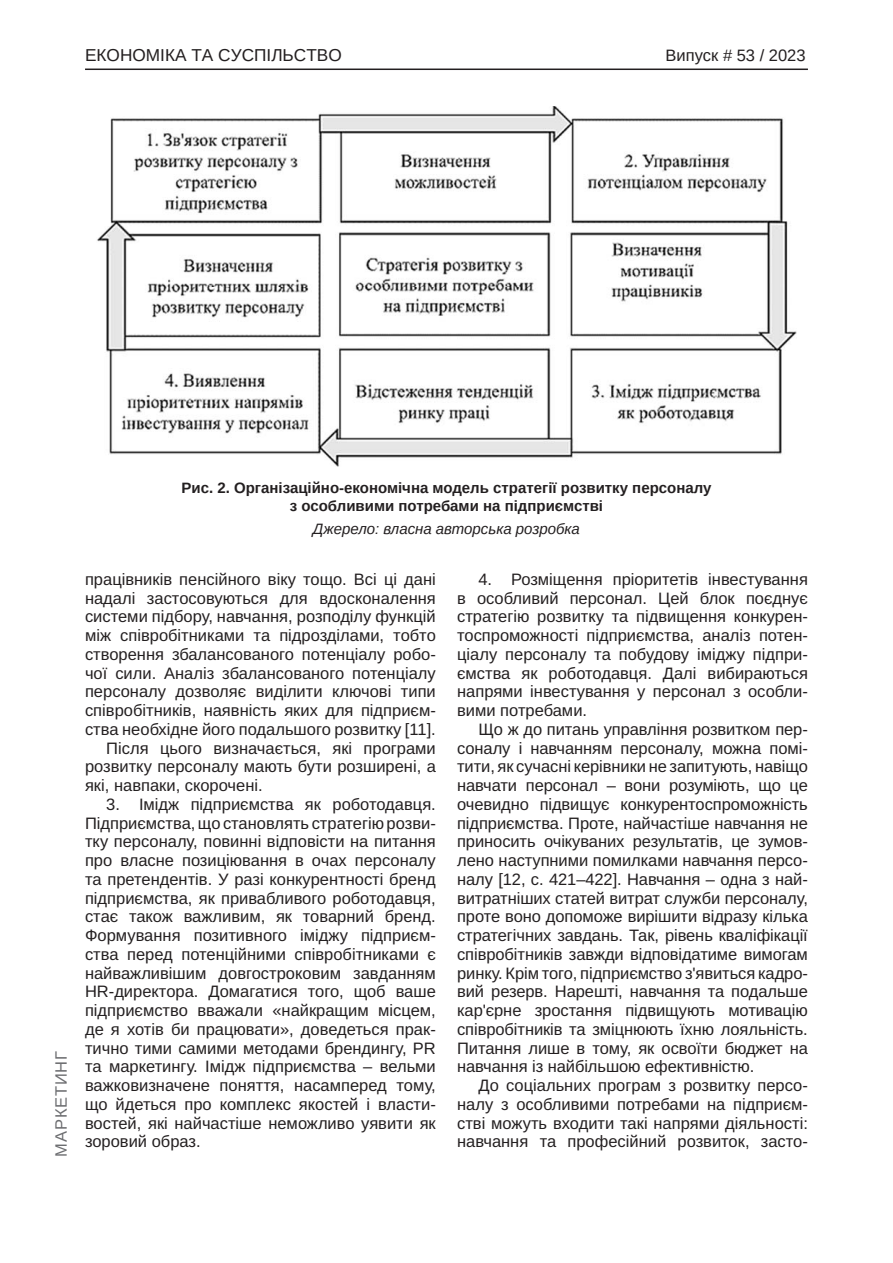
<style>
.page{position:relative;width:893px;height:1263px;background:#fff}
.page>*{position:absolute;margin:0;border:0;box-sizing:border-box;transform-origin:0 0}
.t1{font:17.25px "Arimo";color:#231f20}
.Текст_основной_G{font:16.5px/18.8px "Arimo";color:#231f20;text-align:justify}
.t2{font:16.5px "Arimo";color:#231f20}
.t3{font:16.5px "Arimo";letter-spacing:.05em;color:#6c6d70}
.Рисунок_N{font:700 15px "Arimo";color:#231f20}
.Джерело{font:italic 15px "Arimo";color:#231f20}
</style>
<div class="page">
<hr style="left:85px;top:69px;width:723px;height:1px;background:#231f20">
<img style="left:97px;top:106px;width:699px;height:361px">
<p class="t1" style="left:85px;top:45px;width:258px">ЕКОНОМІКА ТА СУСПІЛЬСТВО</p>
<p class="t2" style="left:665px;top:46px;width:142px">Випуск # 53 / 2023</p>
<p class="t3" style="left:52px;top:1157px;width:107px;rotate:-90deg">МАРКЕТИНГ</p>
<p class="Рисунок_N" style="left:182px;top:477px;width:531px">Рис. 2. Організаційно-економічна модель стратегії розвитку персоналу</p>
<p class="Рисунок_N" style="left:290px;top:496px;width:315px">з особливими потребами на підприємстві</p>
<p class="Джерело" style="left:313px;top:519px;width:268px">Джерело: власна авторська розробка</p>
<p class="Текст_основной_G" style="left:85px;top:570px;width:352px">працівників пенсійного віку тощо. Всі ці дані надалі застосовуються для вдосконалення системи підбору, навчання, розподілу функцій між співробітниками та підрозділами, тобто створення збалансованого потенціалу робо&shy;чої сили. Аналіз збалансованого потенціалу персоналу дозволяє виділити ключові типи співробітників, наявність яких для підприєм&shy;ства необхідне його подальшого розвитку [11].</p>
<p class="Текст_основной_G" style="left:85px;top:739px;width:352px;text-indent:21px">Після цього визначається, які програми розвитку персоналу мають бути розширені, а які, навпаки, скорочені.</p>
<p class="Текст_основной_G" style="left:85px;top:795px;width:352px;text-indent:21px">3. Імідж підприємства як роботодавця.<br>Підприємства, що становлять стратегію розви&shy;тку персоналу, повинні відповісти на питання про власне позиціювання в очах персоналу та претендентів. У разі конкурентності бренд підприємства, як привабливого роботодавця, стає також важливим, як товарний бренд.<br>Формування позитивного іміджу підприєм&shy;ства перед потенційними співробітниками є найважливішим довгостроковим завданням HR-директора. Домагатися того, щоб ваше підприємство вважали «найкращим місцем, де я хотів би працювати», доведеться прак&shy;тично тими самими методами брендингу, PR та маркетингу. Імідж підприємства – вельми важковизначене поняття, насамперед тому, що йдеться про комплекс якостей і власти&shy;востей, які найчастіше неможливо уявити як зоровий образ.</p>
<p class="Текст_основной_G" style="left:457px;top:570px;width:352px;text-indent:21px">4. Розміщення пріоритетів інвестування в особливий персонал. Цей блок поєднує стратегію розвитку та підвищення конкурен&shy;тоспроможності підприємства, аналіз потен&shy;ціалу персоналу та побудову іміджу підпри&shy;ємства як роботодавця. Далі вибираються напрями інвестування у персонал з особли&shy;вими потребами.</p>
<p class="Текст_основной_G" style="left:457px;top:720px;width:352px;text-indent:21px">Що ж до питань управління розвитком пер&shy;соналу і навчанням персоналу, можна помі&shy;тити, як сучасні керівники не запитують, навіщо навчати персонал – вони розуміють, що це очевидно підвищує конкурентоспроможність підприємства. Проте, найчастіше навчання не приносить очікуваних результатів, це зумов&shy;лено наступними помилками навчання персо&shy;налу [12, c. 421–422]. Навчання – одна з най&shy;витратніших статей витрат служби персоналу, проте воно допоможе вирішити відразу кілька стратегічних завдань. Так, рівень кваліфікації співробітників завжди відповідатиме вимогам ринку. Крім того, підприємство з'явиться кадро&shy;вий резерв. Нарешті, навчання та подальше кар'єрне зростання підвищують мотивацію співробітників та зміцнюють їхню лояльність.<br>Питання лише в тому, як освоїти бюджет на навчання із найбільшою ефективністю.</p>
<p class="Текст_основной_G" style="left:457px;top:1076px;width:352px;text-indent:21px">До соціальних програм з розвитку персо&shy;налу з особливими потребами на підприєм&shy;стві можуть входити такі напрями діяльності: навчання та професійний розвиток, засто-</p>
</div>
